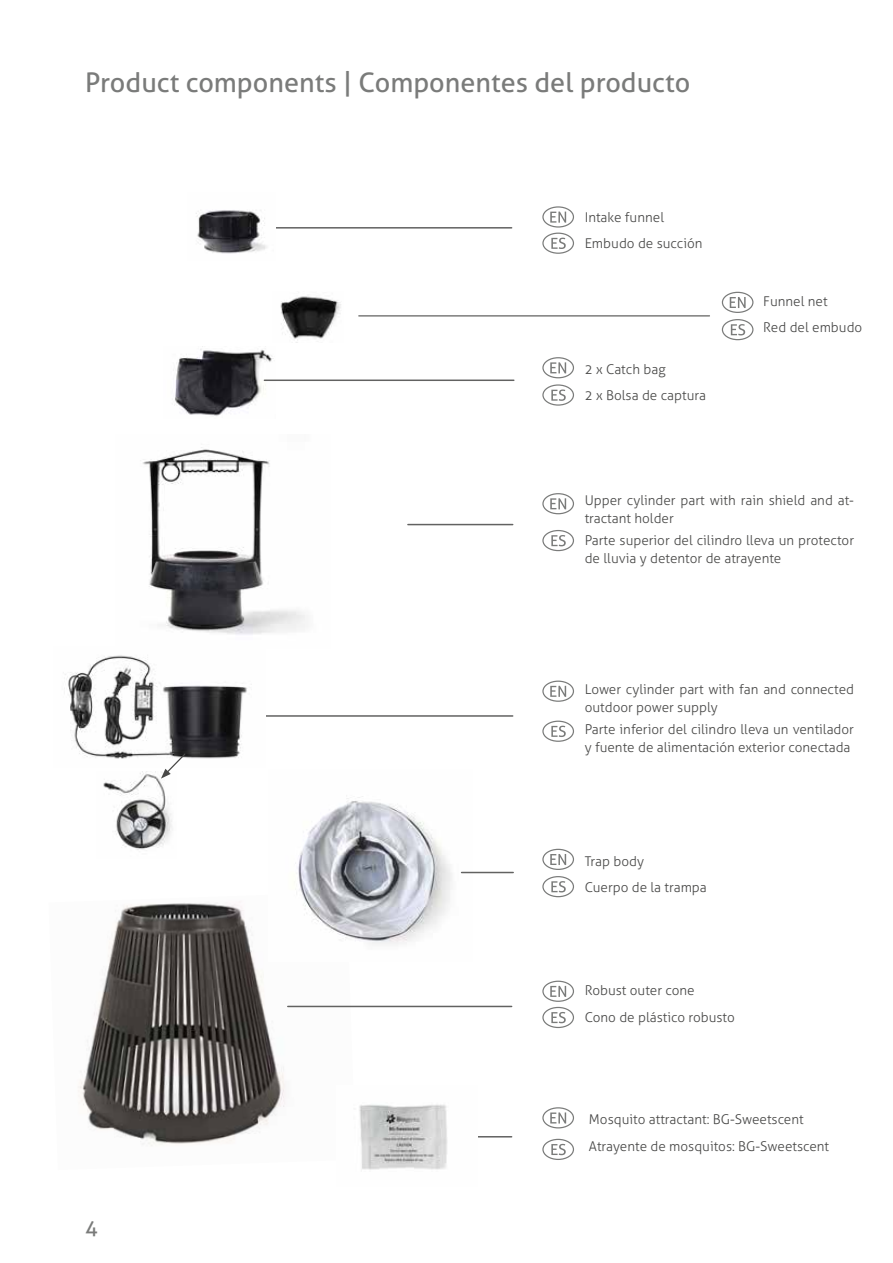
<style>
.page{position:relative;width:893px;height:1263px;background:#fff}
.page>*{position:absolute;margin:0;border:0;box-sizing:border-box;transform-origin:0 0}
.t1{font:27px "Aller";color:#7a7b7a}
.t2{font:21px "Aller";color:#7a7b7a}
.t3{font:300 13.5px/26.5px "Aller";color:#484847}
</style>
<div class="page">
<svg style="left:543px;top:233px;width:30px;height:20px"></svg>
<div style="left:542px;top:233px;width:32px;height:21px;border:1px solid #7a7b7a;border-radius:50%"></div>
<svg style="left:551px;top:238px;width:15px;height:11px"></svg>
<svg style="left:543px;top:207px;width:30px;height:20px"></svg>
<div style="left:542px;top:206px;width:32px;height:22px;border:1px solid #7a7b7a;border-radius:50%"></div>
<svg style="left:550px;top:212px;width:16px;height:11px"></svg>
<svg style="left:543px;top:385px;width:30px;height:20px"></svg>
<div style="left:542px;top:384px;width:32px;height:22px;border:1px solid #7a7b7a;border-radius:50%"></div>
<svg style="left:551px;top:389px;width:15px;height:12px"></svg>
<svg style="left:543px;top:358px;width:30px;height:20px"></svg>
<div style="left:542px;top:357px;width:32px;height:21px;border:1px solid #7a7b7a;border-radius:50%"></div>
<svg style="left:550px;top:362px;width:16px;height:11px"></svg>
<svg style="left:543px;top:530px;width:30px;height:20px"></svg>
<div style="left:542px;top:530px;width:32px;height:21px;border:1px solid #7a7b7a;border-radius:50%"></div>
<svg style="left:551px;top:535px;width:15px;height:11px"></svg>
<svg style="left:543px;top:494px;width:30px;height:20px"></svg>
<div style="left:542px;top:493px;width:32px;height:21px;border:1px solid #7a7b7a;border-radius:50%"></div>
<svg style="left:550px;top:498px;width:16px;height:11px"></svg>
<svg style="left:543px;top:721px;width:30px;height:20px"></svg>
<div style="left:542px;top:721px;width:32px;height:21px;border:1px solid #7a7b7a;border-radius:50%"></div>
<svg style="left:551px;top:726px;width:15px;height:11px"></svg>
<svg style="left:543px;top:681px;width:30px;height:20px"></svg>
<div style="left:542px;top:680px;width:32px;height:22px;border:1px solid #7a7b7a;border-radius:50%"></div>
<svg style="left:550px;top:686px;width:16px;height:11px"></svg>
<svg style="left:722px;top:320px;width:31px;height:20px"></svg>
<div style="left:722px;top:319px;width:31px;height:21px;border:1px solid #7a7b7a;border-radius:50%"></div>
<svg style="left:731px;top:324px;width:14px;height:11px"></svg>
<svg style="left:722px;top:292px;width:31px;height:20px"></svg>
<div style="left:722px;top:292px;width:31px;height:21px;border:1px solid #7a7b7a;border-radius:50%"></div>
<svg style="left:730px;top:297px;width:16px;height:11px"></svg>
<img style="left:78px;top:903px;width:278px;height:243px">
<img style="left:174px;top:349px;width:100px;height:67px">
<img style="left:280px;top:296px;width:61px;height:43px">
<hr style="left:262px;top:227px;width:250px;height:2px;background:#626261">
<hr style="left:359px;top:315px;width:350px;height:1px;background:#626261">
<img style="left:269px;top:796px;width:203px;height:166px">
<hr style="left:253px;top:715px;width:260px;height:2px;background:#626261">
<hr style="left:408px;top:524px;width:105px;height:1px;background:#626261">
<img style="left:64px;top:655px;width:201px;height:104px">
<img style="left:196px;top:210px;width:80px;height:44px">
<img style="left:103px;top:771px;width:69px;height:79px">
<svg style="left:161px;top:752px;width:26px;height:27px"></svg>
<hr style="left:264px;top:379px;width:250px;height:2px;background:#626261">
<svg style="left:543px;top:877px;width:30px;height:20px"></svg>
<div style="left:542px;top:876px;width:32px;height:21px;border:1px solid #7a7b7a;border-radius:50%"></div>
<svg style="left:551px;top:881px;width:15px;height:11px"></svg>
<svg style="left:543px;top:849px;width:30px;height:20px"></svg>
<div style="left:542px;top:849px;width:32px;height:21px;border:1px solid #7a7b7a;border-radius:50%"></div>
<svg style="left:550px;top:854px;width:16px;height:11px"></svg>
<hr style="left:462px;top:872px;width:51px;height:1px;background:#626261">
<svg style="left:543px;top:1007px;width:30px;height:20px"></svg>
<div style="left:542px;top:1007px;width:32px;height:21px;border:1px solid #7a7b7a;border-radius:50%"></div>
<svg style="left:551px;top:1012px;width:15px;height:11px"></svg>
<svg style="left:543px;top:981px;width:30px;height:20px"></svg>
<div style="left:542px;top:981px;width:32px;height:21px;border:1px solid #7a7b7a;border-radius:50%"></div>
<svg style="left:550px;top:986px;width:16px;height:11px"></svg>
<hr style="left:288px;top:1006px;width:224px;height:1px;background:#626261">
<div style="left:542px;top:1139px;width:32px;height:21px;border:1px solid #7a7b7a;border-radius:50%"></div>
<svg style="left:551px;top:1144px;width:15px;height:11px"></svg>
<svg style="left:543px;top:1108px;width:30px;height:20px"></svg>
<div style="left:542px;top:1107px;width:32px;height:21px;border:1px solid #7a7b7a;border-radius:50%"></div>
<svg style="left:550px;top:1112px;width:16px;height:11px"></svg>
<hr style="left:460px;top:1136px;width:52px;height:1px;background:#626261">
<img style="left:143px;top:447px;width:162px;height:188px">
<img style="left:337px;top:1085px;width:141px;height:85px">
<h1 class="t1" style="left:85px;top:65px;width:607px">Product components | Componentes del producto</h1>
<p class="t3" style="left:585px;top:204px;width:119px">Intake funnel<br>Embudo de succión</p>
<p class="t3" style="left:585px;top:356px;width:123px">2 x Catch bag<br>2 x Bolsa de captura</p>
<p class="t3" style="left:763px;top:287px;width:101px">Funnel net<br>Red del embudo</p>
<p class="t3" style="left:585px;top:491px;width:271px;line-height:18px">Upper cylinder part with rain shield and at&shy;tractant holder</p>
<p class="t3" style="left:585px;top:532px;width:271px;line-height:18px">Parte superior del cilindro lleva un protector de lluvia y detentor de atrayente</p>
<p class="t3" style="left:585px;top:680px;width:271px;line-height:18px">Lower cylinder part with fan and connected outdoor power supply</p>
<p class="t3" style="left:585px;top:721px;width:271px;line-height:18px">Parte inferior del cilindro lleva un ventilador y fuente de alimentación exterior conectada</p>
<p class="t3" style="left:585px;top:847px;width:124px">Trap body<br>Cuerpo de la trampa</p>
<p class="t3" style="left:585px;top:977px;width:152px">Robust outer cone<br>Cono de plástico robusto</p>
<h2 class="t2" style="left:85px;top:1215px;width:14px">4</h2>
<p class="t3" style="left:589px;top:1106px;width:242px">Mosquito attractant: BG-Sweetscent<br>Atrayente de mosquitos: BG-Sweetscent</p>
</div>
